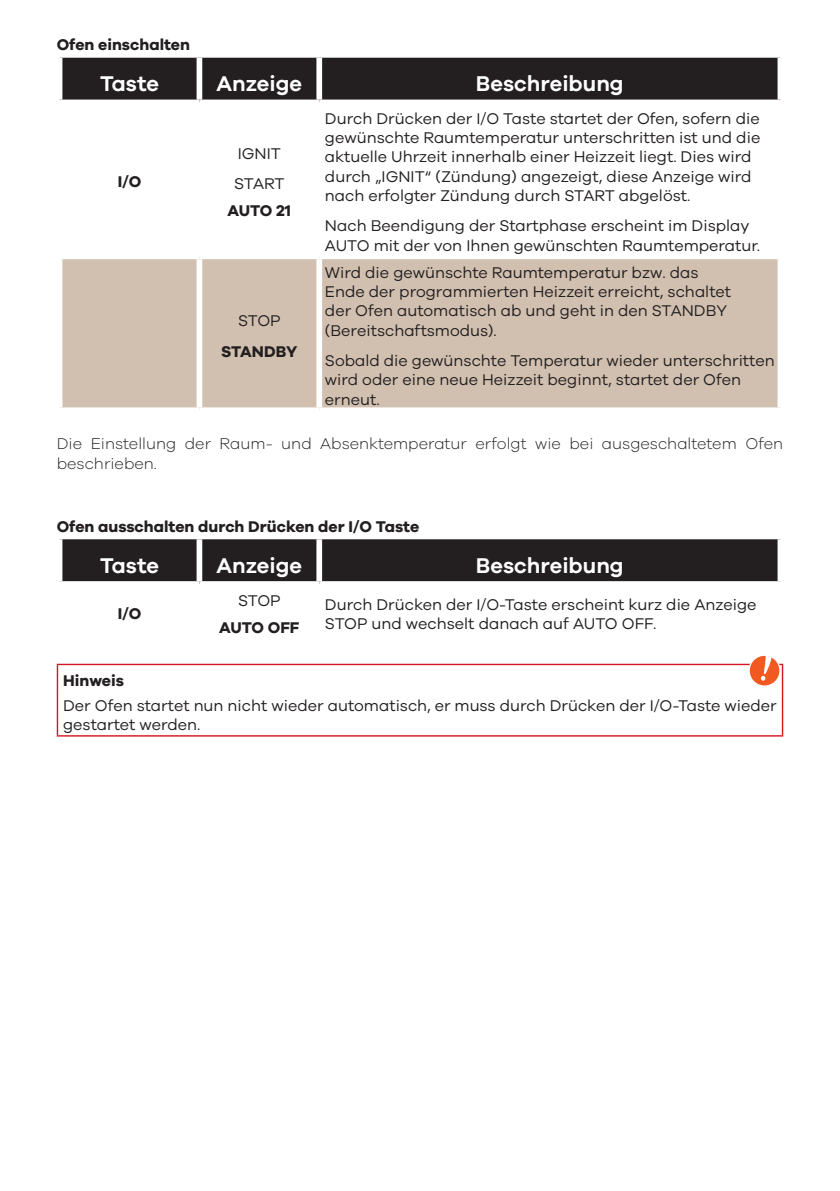
<style>
.page{position:relative;width:840px;height:1191px;background:#fff}
.page>*{position:absolute;margin:0;border:0;box-sizing:border-box;transform-origin:0 0}
.Standard_Header{font:600 22px "Galano Grotesque";color:#fff}
.Standard_BodyText{font:16px/19.2px "Galano Grotesque";color:#231f20}
.BT_-_BodyText{font:300 16px/19.2px "Galano Grotesque";color:#231f20}
.BTB_-_BodyTextBold{font:700 16px "Galano Grotesque";color:#231f20}
.Standard_BodyText-2{font:700 16px "Galano Grotesque";color:#231f20}
.Tabellen_Hinweis_Tip{font:700 16px "Galano Grotesque";color:#231f20}
.StandardBodyTextBold{font:700 16px "Galano Grotesque";color:#231f20}
</style>
<div class="page">
<div style="left:62px;top:58px;width:715px;height:42px;background:#231f20"></div>
<div style="left:62px;top:259px;width:715px;height:148px;background:#d1c0b0"></div>
<div style="left:196px;top:58px;width:6px;height:42px;background:#fff"></div>
<div style="left:316px;top:58px;width:6px;height:42px;background:#fff"></div>
<div style="left:196px;top:259px;width:6px;height:148px;background:#fff"></div>
<div style="left:316px;top:259px;width:6px;height:148px;background:#fff"></div>
<div style="left:62px;top:539px;width:715px;height:42px;background:#231f20"></div>
<div style="left:196px;top:539px;width:6px;height:42px;background:#fff"></div>
<div style="left:316px;top:539px;width:6px;height:42px;background:#fff"></div>
<hr style="left:57px;top:664px;width:725px;height:1px;background:#d7171f">
<hr style="left:57px;top:665px;width:1px;height:70px;background:#d7171f">
<hr style="left:781px;top:665px;width:1px;height:70px;background:#d7171f">
<hr style="left:57px;top:735px;width:725px;height:1px;background:#d7171f">
<div style="left:748px;top:655px;width:31px;height:31px;background:#f15921;border-radius:50%"></div>
<div style="left:748px;top:654px;width:32px;height:32px;border:1px solid #fff;border-radius:50%"></div>
<svg style="left:760px;top:655px;width:11px;height:25px"></svg>
<p class="BTB_-_BodyTextBold" style="left:57px;top:35px;width:135px">Ofen einschalten</p>
<p class="Standard_Header" style="left:100px;top:70px;width:60px">Taste</p>
<p class="Standard_Header" style="left:216px;top:70px;width:87px">Anzeige</p>
<p class="Standard_Header" style="left:475px;top:70px;width:149px">Beschreibung</p>
<p class="StandardBodyTextBold" style="left:118px;top:172px;width:25px">I/O</p>
<p class="Standard_BodyText" style="left:238px;top:143px;width:45px">IGNIT</p>
<p class="Standard_BodyText" style="left:234px;top:174px;width:52px">START</p>
<p class="BTB_-_BodyTextBold" style="left:227px;top:201px;width:65px">AUTO 21</p>
<p class="Standard_BodyText" style="left:325px;top:109px;width:436px">Durch Drücken der I/O Taste startet der Ofen, sofern die gewünschte Raumtemperatur unterschritten ist und die aktuelle Uhrzeit innerhalb einer Heizzeit liegt. Dies wird durch „IGNIT“ (Zündung) angezeigt, diese Anzeige wird nach erfolgter Zündung durch START abgelöst.</p>
<p class="Standard_BodyText" style="left:325px;top:216px;width:436px">Nach Beendigung der Startphase erscheint im Display<br>AUTO mit der von Ihnen gewünschten Raumtemperatur.</p>
<p class="Standard_BodyText" style="left:325px;top:262px;width:407px">Wird die gewünschte Raumtemperatur bzw. das Ende der programmierten Heizzeit erreicht, schaltet der Ofen automatisch ab und geht in den STANDBY (Bereitschaftsmodus).</p>
<p class="Standard_BodyText" style="left:325px;top:351px;width:451px">Sobald die gewünschte Temperatur wieder unterschritten wird oder eine neue Heizzeit beginnt, startet der Ofen erneut.</p>
<p class="BT_-_BodyText" style="left:57px;top:434px;width:727px">Die Einstellung der Raum- und Absenktemperatur erfolgt wie bei ausgeschaltetem Ofen beschrieben.</p>
<p class="Standard_BodyText" style="left:238px;top:310px;width:44px">STOP</p>
<p class="Standard_BodyText-2" style="left:221px;top:341px;width:78px">STANDBY</p>
<p class="BTB_-_BodyTextBold" style="left:57px;top:516px;width:364px">Ofen ausschalten durch Drücken der I/O Taste</p>
<p class="Standard_Header" style="left:100px;top:552px;width:60px">Taste</p>
<p class="Standard_Header" style="left:216px;top:552px;width:87px">Anzeige</p>
<p class="Standard_Header" style="left:475px;top:552px;width:149px">Beschreibung</p>
<p class="StandardBodyTextBold" style="left:118px;top:604px;width:25px">I/O</p>
<p class="Standard_BodyText" style="left:238px;top:590px;width:44px">STOP</p>
<p class="BTB_-_BodyTextBold" style="left:219px;top:617px;width:82px">AUTO OFF</p>
<p class="Standard_BodyText" style="left:325px;top:594px;width:433px">Durch Drücken der I/O-Taste erscheint kurz die Anzeige<br>STOP und wechselt danach auf AUTO OFF.</p>
<p class="Tabellen_Hinweis_Tip" style="left:63px;top:671px;width:62px">Hinweis</p>
<p class="Standard_BodyText" style="left:63px;top:695px;width:714px">Der Ofen startet nun nicht wieder automatisch, er muss durch Drücken der I/O-Taste wieder gestartet werden.</p>
</div>
